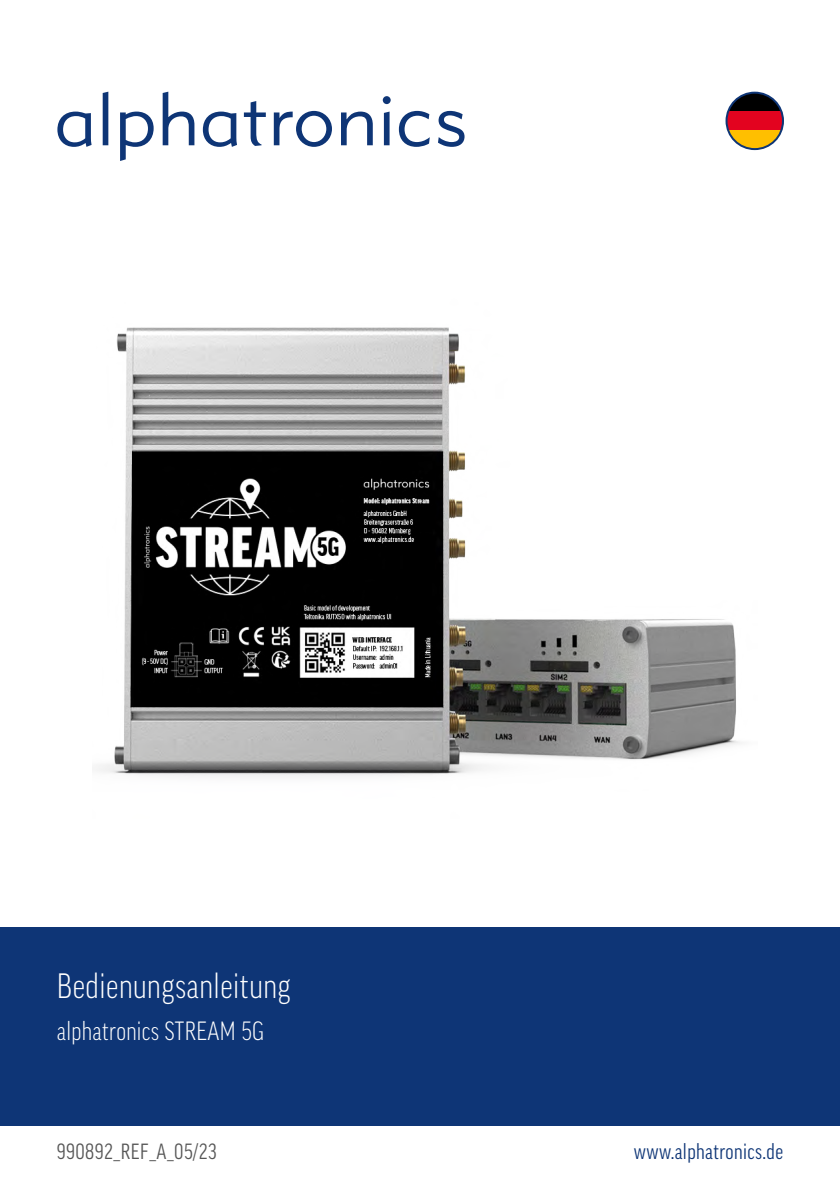
<style>
.page{position:relative;width:840px;height:1191px;background:#fff}
.page>*{position:absolute;margin:0;border:0;box-sizing:border-box;transform-origin:0 0}
.t1{font:300 condensed 34px "Good Pro";letter-spacing:.015em;color:#fff}
.t2{font:300 condensed 25.4px "Good Pro";letter-spacing:.015em;color:#fff}
.t3{font:condensed 21.2px "Good Pro";letter-spacing:.02em;color:#0e3576}
.t4{font:condensed 21.2px "Good Pro";letter-spacing:.02em;color:#565656}
</style>
<div class="page">
<div style="left:0;top:927px;width:839px;height:198px;background:#0e3576"></div>
<svg style="left:57px;top:112px;width:34px;height:35px"></svg>
<svg style="left:103px;top:92px;width:5px;height:53px"></svg>
<svg style="left:120px;top:112px;width:33px;height:49px"></svg>
<svg style="left:162px;top:92px;width:32px;height:53px"></svg>
<svg style="left:203px;top:112px;width:34px;height:35px"></svg>
<svg style="left:244px;top:101px;width:22px;height:45px"></svg>
<svg style="left:274px;top:111px;width:58px;height:36px"></svg>
<svg style="left:341px;top:112px;width:31px;height:33px"></svg>
<svg style="left:382px;top:96px;width:8px;height:49px"></svg>
<svg style="left:398px;top:111px;width:31px;height:36px"></svg>
<svg style="left:438px;top:111px;width:26px;height:36px"></svg>
<svg style="left:728px;top:93px;width:54px;height:18px"></svg>
<div style="left:726px;top:111px;width:56px;height:20px;background:#e3031f"></div>
<svg style="left:728px;top:131px;width:54px;height:18px"></svg>
<div style="left:725px;top:92px;width:58px;height:58px;border:2px solid #0e3576;border-radius:50%"></div>
<img style="left:96px;top:327px;width:644px;height:451px">
<h1 class="t1" style="left:57px;top:966px;width:235px">Bedienungsanleitung</h1>
<p class="t2" style="left:57px;top:1016px;width:209px">alphatronics STREAM 5G</p>
<p class="t4" style="left:57px;top:1139px;width:161px">990892_REF_A_05/23</p>
<p class="t3" style="left:633px;top:1139px;width:151px">www.alphatronics.de</p>
</div>
